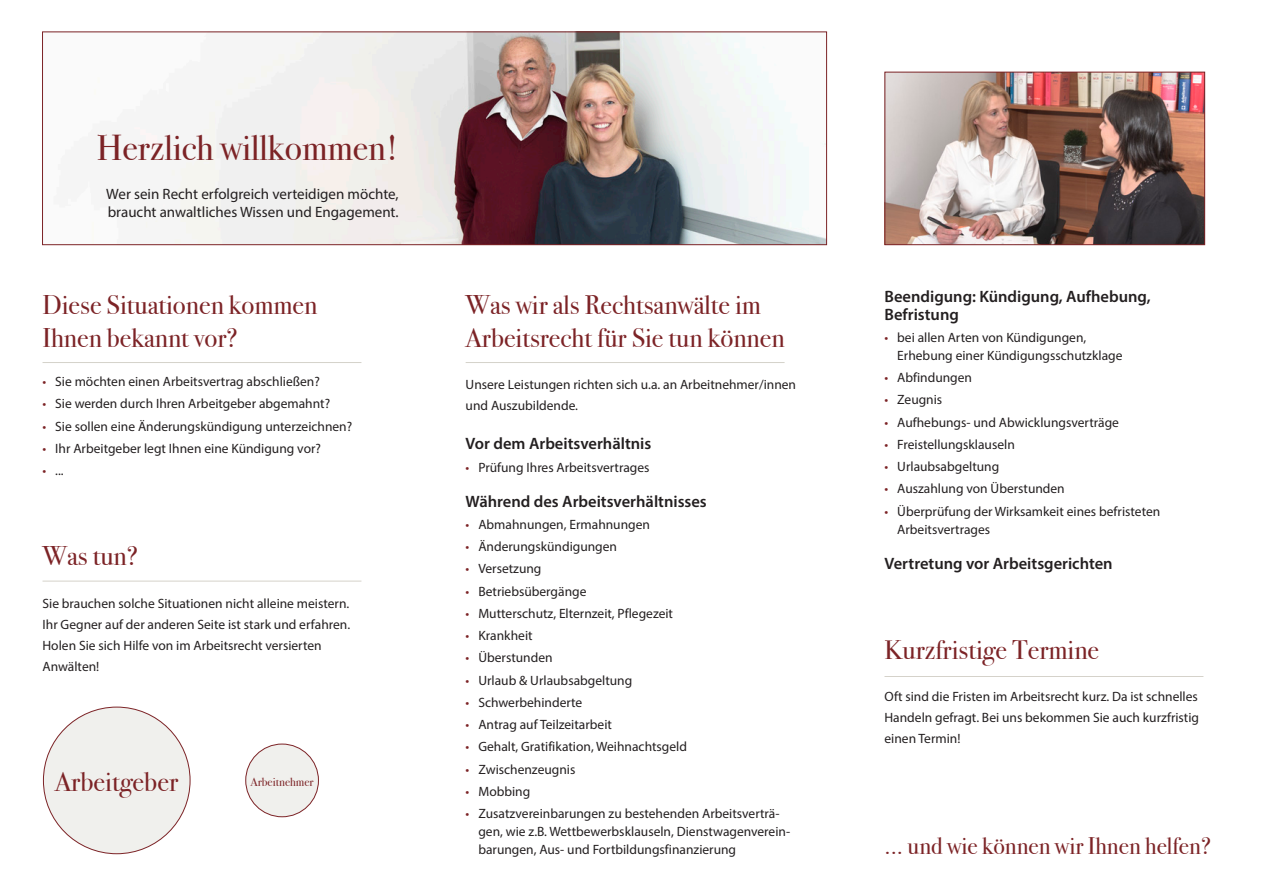
<style>
.page{position:relative;width:1263px;height:893px;background:#fff}
.page>*{position:absolute;margin:0;border:0;box-sizing:border-box;transform-origin:0 0}
.Subheads{font:36px "Bodoni Svty Two ITCTT";color:#7c2326}
.Subheads-2{font:27.15px "Bodoni Svty Two ITCTT";color:#7c2326}
.Subheads-3{font:27px/32.4px "Bodoni Svty Two ITCTT";color:#7c2326}
.Subheads-4{font:24px "Bodoni Svty Two ITCTT";color:#7c2326}
.Kleine_Head{font:600 16.5px/18px "Myriad Pro";color:#231f20}
.Subheads-5{font:15px/18px "Myriad Pro";color:#231f20}
.Fließ_9Pt{font:13.5px/21px "Myriad Pro";color:#231f20}
.Subheads-6{font:12px "Bodoni Svty Two ITCTT";color:#7c2326}
.s1{color:#7c2326}
</style>
<div class="page">
<img style="left:145px;top:34px;width:680px;height:209px">
<div style="left:42px;top:32px;width:785px;height:213px;border:1px solid #7c2326"></div>
<img style="left:886px;top:74px;width:317px;height:169px">
<div style="left:884px;top:72px;width:321px;height:173px;border:1px solid #7c2326"></div>
<hr style="left:43px;top:362px;width:318px;height:1px;background:#d5d2ca">
<hr style="left:466px;top:362px;width:318px;height:1px;background:#d5d2ca">
<hr style="left:884px;top:676px;width:319px;height:1px;background:#d5d2ca">
<hr style="left:43px;top:581px;width:318px;height:1px;background:#d5d2ca">
<div style="left:43px;top:707px;width:147px;height:147px;background:#f0f0ed;border-radius:50%"></div>
<div style="left:246px;top:744px;width:72px;height:73px;background:#f0f0ed;border-radius:50%"></div>
<div style="left:245px;top:744px;width:74px;height:73px;border:1px solid #7c2326;border-radius:50%"></div>
<p class="Subheads" style="left:97px;top:118px;width:303px">Herzlich willkommen!</p>
<p class="Subheads-5" style="left:106px;top:185px;width:294px">Wer sein Recht erfolgreich verteidigen möchte, braucht anwaltliches Wissen und Engagement.</p>
<p class="Subheads-3" style="left:43px;top:286px;width:276px">Diese Situationen kommen<br>Ihnen bekannt vor?</p>
<p class="Fließ_9Pt" style="left:43px;top:371px;width:279px"><span class="s1">•</span> Sie möchten einen Arbeitsvertrag abschließen?</p>
<p class="Fließ_9Pt" style="left:43px;top:393px;width:289px"><span class="s1">•</span> Sie werden durch Ihren Arbeitgeber abgemahnt?</p>
<p class="Fließ_9Pt" style="left:43px;top:415px;width:311px"><span class="s1">•</span> Sie sollen eine Änderungskündigung unterzeichnen?</p>
<p class="Fließ_9Pt" style="left:43px;top:438px;width:280px"><span class="s1">•</span> Ihr Arbeitgeber legt Ihnen eine Kündigung vor?</p>
<p class="Fließ_9Pt" style="left:43px;top:460px;width:23px"><span class="s1">•</span> ...</p>
<p class="Subheads-3" style="left:43px;top:537px;width:97px">Was tun?</p>
<p class="Fließ_9Pt" style="left:43px;top:592px;width:309px">Sie brauchen solche Situationen nicht alleine meistern.<br>Ihr Gegner auf der anderen Seite ist stark und erfahren.<br>Holen Sie sich Hilfe von im Arbeitsrecht versierten Anwälten!</p>
<p class="Subheads-2" style="left:55px;top:760px;width:125px">Arbeitgeber</p>
<p class="Subheads-6" style="left:251px;top:772px;width:65px">Arbeitnehmer</p>
<p class="Subheads-3" style="left:466px;top:286px;width:320px">Was wir als Rechtsanwälte im<br>Arbeitsrecht für Sie tun können</p>
<p class="Fließ_9Pt" style="left:466px;top:374px;width:332px">Unsere Leistungen richten sich u.a. an Arbeitnehmer/innen und Auszubildende.</p>
<p class="Kleine_Head" style="left:466px;top:434px;width:187px">Vor dem Arbeitsverhältnis</p>
<p class="Fließ_9Pt" style="left:466px;top:456px;width:185px"><span class="s1">•</span> Prüfung Ihres Arbeitsvertrages</p>
<p class="Kleine_Head" style="left:466px;top:492px;width:243px">Während des Arbeitsverhältnisses</p>
<p class="Fließ_9Pt" style="left:466px;top:514px;width:186px"><span class="s1">•</span> Abmahnungen, Ermahnungen</p>
<p class="Fließ_9Pt" style="left:466px;top:536px;width:153px"><span class="s1">•</span> Änderungskündigungen</p>
<p class="Fließ_9Pt" style="left:466px;top:558px;width:77px"><span class="s1">•</span> Versetzung</p>
<p class="Fließ_9Pt" style="left:466px;top:580px;width:122px"><span class="s1">•</span> Betriebsübergänge</p>
<p class="Fließ_9Pt" style="left:466px;top:603px;width:209px"><span class="s1">•</span> Mutterschutz, Elternzeit, Pflegezeit</p>
<p class="Fließ_9Pt" style="left:466px;top:625px;width:68px"><span class="s1">•</span> Krankheit</p>
<p class="Fließ_9Pt" style="left:466px;top:647px;width:88px"><span class="s1">•</span> Überstunden</p>
<p class="Fließ_9Pt" style="left:466px;top:669px;width:168px"><span class="s1">•</span> Urlaub &amp; Urlaubsabgeltung</p>
<p class="Fließ_9Pt" style="left:466px;top:692px;width:118px"><span class="s1">•</span> Schwerbehinderte</p>
<p class="Fließ_9Pt" style="left:466px;top:714px;width:148px"><span class="s1">•</span> Antrag auf Teilzeitarbeit</p>
<p class="Fließ_9Pt" style="left:466px;top:736px;width:223px"><span class="s1">•</span> Gehalt, Gratifikation, Weihnachtsgeld</p>
<p class="Fließ_9Pt" style="left:466px;top:758px;width:111px"><span class="s1">•</span> Zwischenzeugnis</p>
<p class="Fließ_9Pt" style="left:466px;top:781px;width:66px"><span class="s1">•</span> Mobbing</p>
<p class="Fließ_9Pt" style="left:478px;top:804px;width:313px;line-height:18px;text-indent:-13px"><span class="s1">•</span> Zusatzvereinbarungen zu bestehenden Arbeitsverträ&shy;gen, wie z.B. Wettbewerbsklauseln, Dienstwagenverein&shy;barungen, Aus- und Fortbildungsfinanzierung</p>
<p class="Kleine_Head" style="left:884px;top:287px;width:268px">Beendigung: Kündigung, Aufhebung,<br>Befristung</p>
<p class="Fließ_9Pt" style="left:897px;top:328px;width:227px;line-height:18px;text-indent:-13px"><span class="s1">•</span> bei allen Arten von Kündigungen,<br>Erhebung einer Kündigungsschutzklage</p>
<p class="Fließ_9Pt" style="left:884px;top:367px;width:89px"><span class="s1">•</span> Abfindungen</p>
<p class="Fließ_9Pt" style="left:884px;top:389px;width:59px"><span class="s1">•</span> Zeugnis</p>
<p class="Fließ_9Pt" style="left:884px;top:411px;width:236px"><span class="s1">•</span> Aufhebungs- und Abwicklungsverträge</p>
<p class="Fließ_9Pt" style="left:884px;top:434px;width:132px"><span class="s1">•</span> Freistellungsklauseln</p>
<p class="Fließ_9Pt" style="left:884px;top:456px;width:116px"><span class="s1">•</span> Urlaubsabgeltung</p>
<p class="Fließ_9Pt" style="left:884px;top:478px;width:182px"><span class="s1">•</span> Auszahlung von Überstunden</p>
<p class="Fließ_9Pt" style="left:897px;top:502px;width:265px;line-height:18px;text-indent:-13px"><span class="s1">•</span> Überprüfung der Wirksamkeit eines befristeten<br>Arbeitsvertrages</p>
<p class="Kleine_Head" style="left:884px;top:554px;width:230px">Vertretung vor Arbeitsgerichten</p>
<p class="Subheads-3" style="left:884px;top:631px;width:216px">Kurzfristige Termine</p>
<p class="Fließ_9Pt" style="left:884px;top:686px;width:316px;text-align:justify">Oft sind die Fristen im Arbeitsrecht kurz. Da ist schnelles Handeln gefragt. Bei uns bekommen Sie auch kurzfristig einen Termin!</p>
<p class="Subheads-4" style="left:884px;top:826px;width:328px">... und wie können wir Ihnen helfen?</p>
</div>
